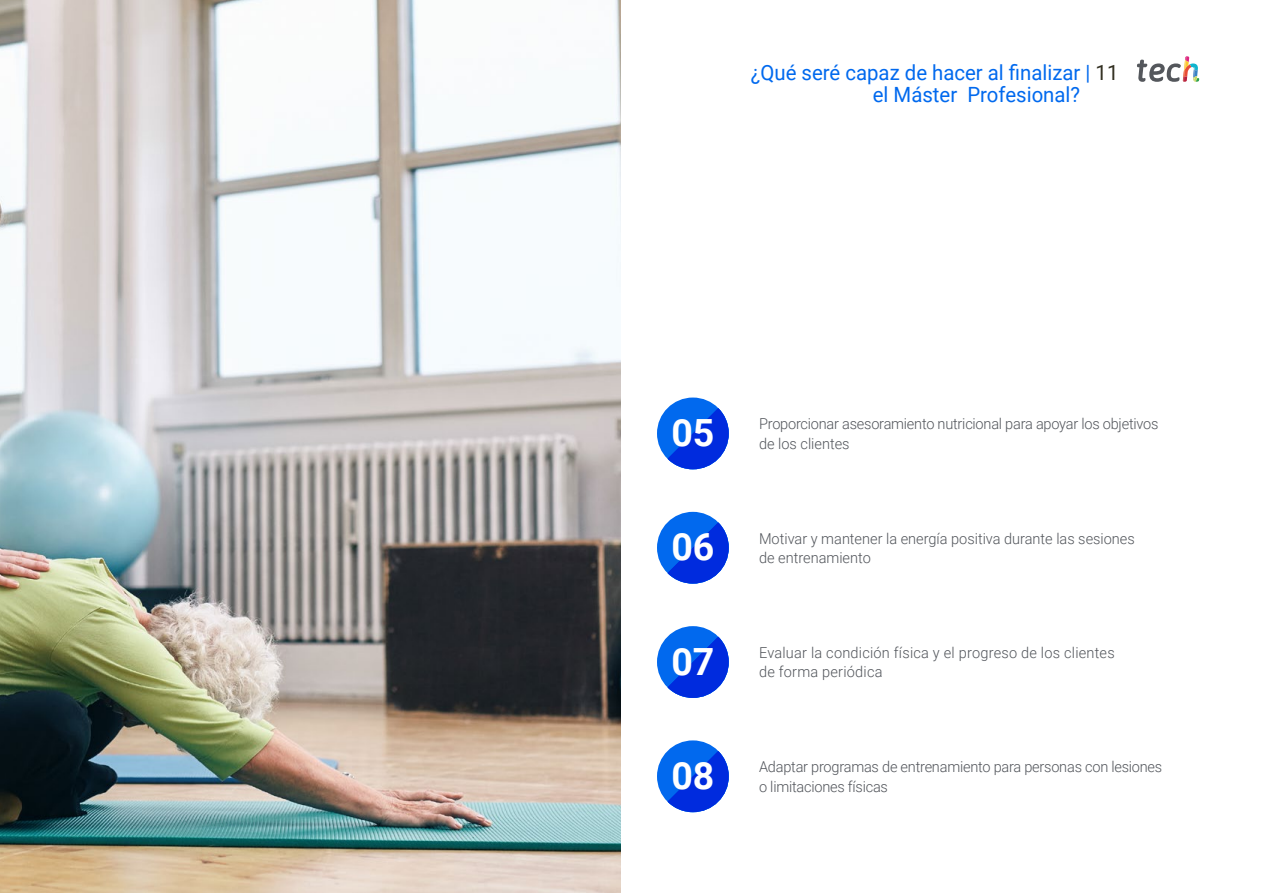
<style>
.page{position:relative;width:1263px;height:893px;background:#fff}
.page>*{position:absolute;margin:0;border:0;box-sizing:border-box;transform-origin:0 0}
.t1{font:700 37.5px "Roboto";color:#fff}
.t2{font:21px/22.5px "Roboto";color:#0169ee}
.t3{font:300 15px/19.5px "Roboto";letter-spacing:-.01em;color:#52555b}
.t4{font:300 15px/19.5px "Roboto";letter-spacing:.015em;color:#52555b}
.s1{color:#312e20}
</style>
<div class="page">
<div style="left:657px;top:512px;width:72px;height:72px;background:#0169ee;border-radius:50%"></div>
<svg style="left:667px;top:522px;width:62px;height:62px"></svg>
<div style="left:657px;top:740px;width:72px;height:72px;background:#0169ee;border-radius:50%"></div>
<svg style="left:667px;top:751px;width:62px;height:61px"></svg>
<div style="left:657px;top:626px;width:72px;height:72px;background:#0169ee;border-radius:50%"></div>
<svg style="left:667px;top:637px;width:62px;height:61px"></svg>
<div style="left:657px;top:398px;width:72px;height:71px;background:#0169ee;border-radius:50%"></div>
<svg style="left:667px;top:408px;width:62px;height:61px"></svg>
<img style="left:0;top:0;width:621px;height:893px">
<svg style="left:1137px;top:56px;width:62px;height:26px"></svg>
<h2 class="t2" style="left:873px;top:60px;width:247px;text-indent:-122px">¿Qué seré capaz de hacer al finalizar | <span class="s1">11 </span>el Máster Profesional?</h2>
<h1 class="t1" style="left:671px;top:407px;width:45px">05</h1>
<p class="t3" style="left:759px;top:414px;width:401px">Proporcionar asesoramiento nutricional para apoyar los objetivos</p>
<p class="t3" style="left:759px;top:433px;width:92px">de los clientes</p>
<h1 class="t1" style="left:671px;top:521px;width:45px">06</h1>
<p class="t3" style="left:759px;top:528px;width:377px">Motivar y mantener la energía positiva durante las sesiones de entrenamiento</p>
<h1 class="t1" style="left:671px;top:635px;width:45px">07</h1>
<p class="t4" style="left:759px;top:642px;width:357px">Evaluar la condición física y el progreso de los clientes de forma periódica</p>
<h1 class="t1" style="left:671px;top:749px;width:45px">08</h1>
<p class="t3" style="left:759px;top:756px;width:405px">Adaptar programas de entrenamiento para personas con lesiones o limitaciones físicas</p>
</div>
